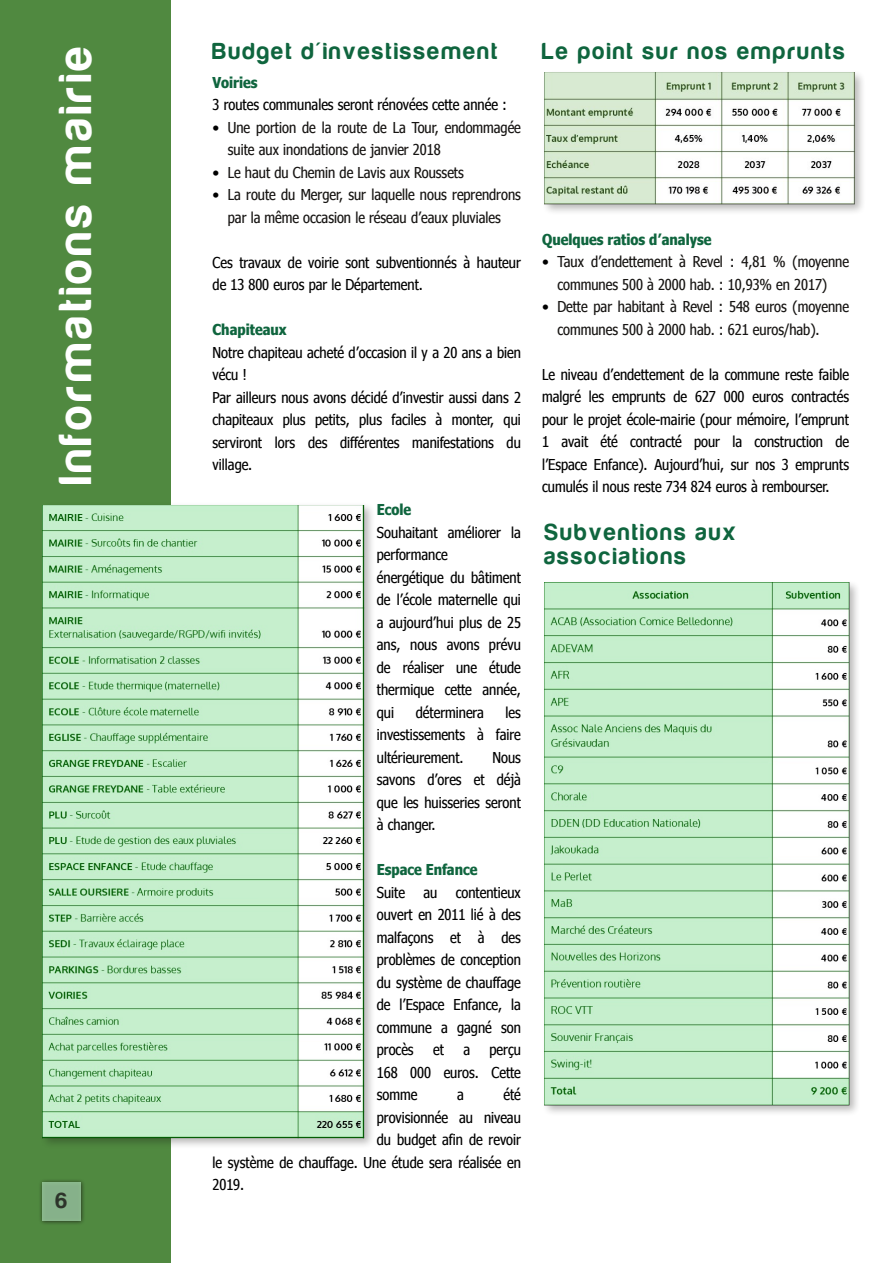
<style>
.page{position:relative;width:893px;height:1263px;background:#fff}
.page>*{position:absolute;margin:0;border:0;box-sizing:border-box;transform-origin:0 0}
.t1{font:48px "Harabara";letter-spacing:.1em;color:#fff}
.t2{font:24px/24px "Harabara";letter-spacing:.1em;color:#0f653e}
.t3{font:22.5px "Harabara";color:rgb(23 21 19/.8)}
.t4{font:15px/22.5px "Nina";color:#000;text-align:justify}
.t5{font:15px/22.5px "Nina";color:#171513}
.t6{font:700 15px "Nina";color:#0f653e}
.s1{color:#000}
</style>
<div class="page">
<div style="left:0;top:0;width:170px;height:1263px;background:#508940"></div>
<img style="left:40px;top:1180px;width:44px;height:44px">
<div style="left:43px;top:1182px;width:38px;height:38px;background:#86b18a"></div>
<img style="left:544px;top:72px;width:312px;height:134px">
<img style="left:544px;top:582px;width:313px;height:531px">
<img style="left:544px;top:583px;width:306px;height:524px">
<img style="left:42px;top:502px;width:330px;height:649px">
<img style="left:43px;top:505px;width:322px;height:634px">
<h1 class="t1" style="left:50px;top:484px;width:439px;rotate:-90deg">Informations mairie</h1>
<h2 class="t2" style="left:213px;top:40px;width:286px">Budget d'investissement</h2>
<p class="t6" style="left:213px;top:73px;width:46px">Voiries</p>
<p class="t4" style="left:213px;top:93px;width:296px">3 routes communales seront rénovées cette année :</p>
<p class="t5" style="left:228px;top:115px;width:295px;text-indent:-15px"><span class="s1">•</span> Une portion de la route de La Tour, endommagée suite aux inondations de janvier 2018</p>
<p class="t5" style="left:213px;top:160px;width:253px"><span class="s1">•</span> Le haut du Chemin de Lavis aux Roussets</p>
<p class="t5" style="left:213px;top:183px;width:310px;text-align:center"><span class="s1">•</span> La route du Merger, sur laquelle nous reprendrons par la même occasion le réseau d’eaux pluviales</p>
<p class="t4" style="left:213px;top:250px;width:310px">Ces travaux de voirie sont subventionnés à hauteur de 13 800 euros par le Département.</p>
<p class="t6" style="left:213px;top:320px;width:76px">Chapiteaux</p>
<p class="t4" style="left:213px;top:340px;width:310px;text-align:left">Notre chapiteau acheté d’occasion il y a 20 ans a bien vécu !<br>Par ailleurs nous avons décidé d’investir aussi dans 2 chapiteaux plus petits, plus faciles à monter, qui serviront lors des différentes manifestations du village.</p>
<p class="t6" style="left:377px;top:500px;width:36px">Ecole</p>
<p class="t4" style="left:377px;top:520px;width:146px;text-align:left">Souhaitant améliorer la performance<br>énergétique du bâtiment de l’école maternelle qui a aujourd’hui plus de 25 ans, nous avons prévu de réaliser une étude thermique cette année, qui</p>
<p class="t4" style="left:416px;top:700px;width:69px">déterminera</p>
<p class="t4" style="left:377px;top:700px;width:146px;text-indent:129px">les investissements à faire ultérieurement.</p>
<p class="t4" style="left:377px;top:745px;width:145px;text-indent:116px">Nous savons d’ores et déjà que les huisseries seront à changer.</p>
<p class="t6" style="left:377px;top:860px;width:102px">Espace Enfance</p>
<p class="t4" style="left:377px;top:880px;width:146px">Suite au contentieux ouvert en 2011 lié à des malfaçons et à des problèmes de conception du système de chauffage de l’Espace Enfance, la commune a gagné son procès</p>
<p class="t4" style="left:433px;top:1038px;width:12px">et</p>
<p class="t4" style="left:463px;top:1038px;width:8px">a</p>
<p class="t4" style="left:377px;top:1038px;width:146px;text-indent:113px">perçu 168 000 euros. Cette somme</p>
<p class="t4" style="left:457px;top:1083px;width:8px">a</p>
<p class="t4" style="left:503px;top:1083px;width:19px">été</p>
<p class="t4" style="left:377px;top:1105px;width:145px">provisionnée au niveau</p>
<p class="t4" style="left:377px;top:1128px;width:146px">du budget afin de revoir</p>
<p class="t4" style="left:213px;top:1150px;width:310px">le système de chauffage. Une étude sera réalisée en</p>
<p class="t4" style="left:213px;top:1173px;width:33px">2019.</p>
<h3 class="t3" style="left:56px;top:1189px;width:13px">6</h3>
<h2 class="t2" style="left:542px;top:39px;width:304px">Le point sur nos emprunts</h2>
<p class="t6" style="left:542px;top:230px;width:171px">Quelques ratios d’analyse</p>
<p class="t5" style="left:542px;top:250px;width:308px;text-align:center"><span class="s1">•</span> Taux d’endettement à Revel : 4,81 % (moyenne communes 500 à 2000 hab. : 10,93% en 2017)</p>
<p class="t5" style="left:557px;top:295px;width:293px;text-indent:-15px"><span class="s1">•</span> Dette par habitant à Revel : 548 euros (moyenne communes 500 à 2000 hab. : 621 euros/hab).</p>
<p class="t4" style="left:542px;top:362px;width:308px">Le niveau d’endettement de la commune reste faible malgré les emprunts de 627 000 euros contractés pour le projet école-mairie (pour mémoire, l’emprunt 1 avait été contracté pour la construction de l’Espace Enfance). Aujourd’hui, sur nos 3 emprunts cumulés il nous reste 734 824 euros à rembourser.</p>
<h2 class="t2" style="left:544px;top:520px;width:193px">Subventions aux associations</h2>
</div>
